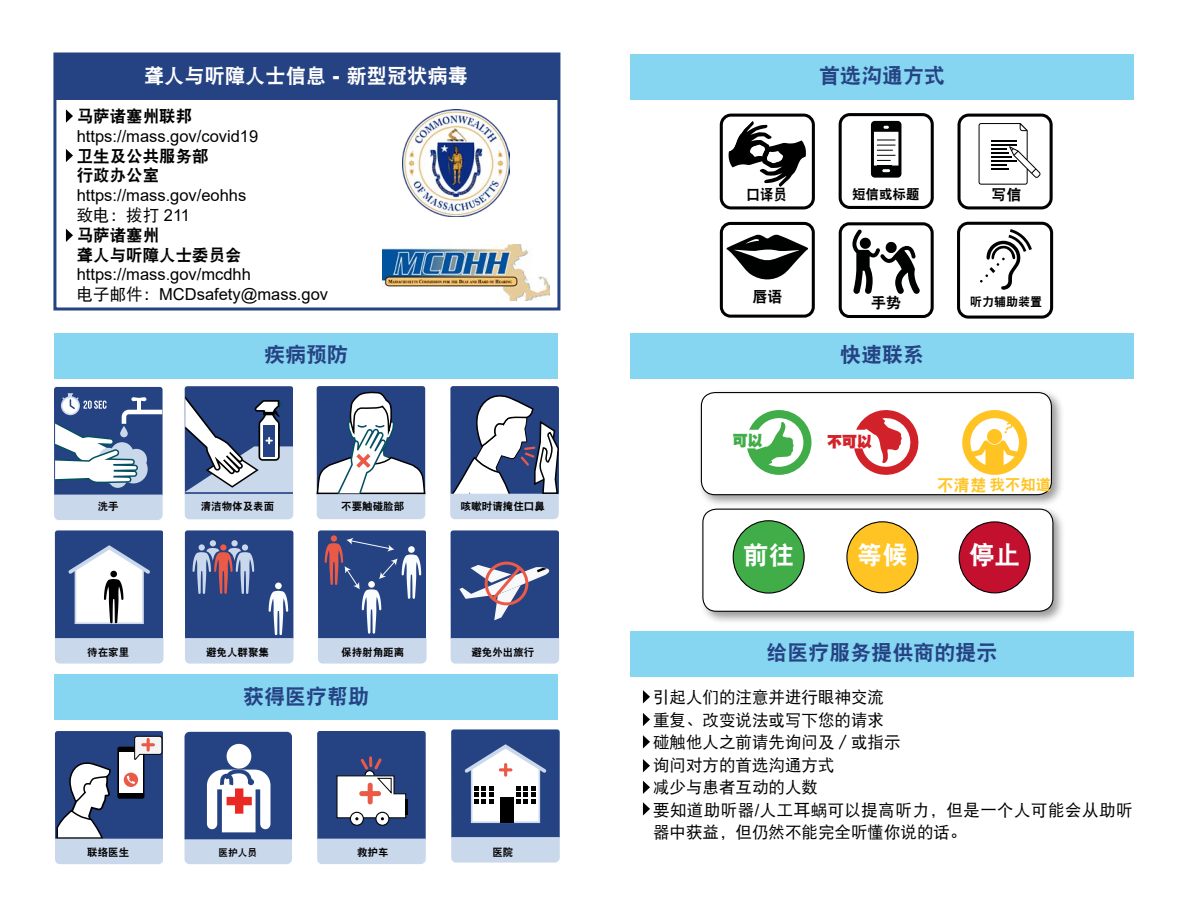
<style>
.page{position:relative;width:1188px;height:918px;background:#fff}
.page>*{position:absolute;margin:0;border:0;box-sizing:border-box;transform-origin:0 0}
.t1{font:25.5px "DF Hei W9";color:#fff}
.t2{font:21px "DF Hei W9";color:#254283}
.t3{font:20.25px "DF Hei W9";color:#fff}
.t4{font:16.5px/22.5px "DF Hei W5";color:#000}
.t5{font:16.5px/19.8px "Arial";color:#000}
.t6{font:16.5px/19.8px "DF Hei W9";color:#000}
.t7{font:15.3px "DF Hei W9";color:#ffc424}
.t8{font:15px "DF Hei W9";color:#000}
.t9{font:15px "DF Hei W9";color:#000;scale:.9 1}
.t10{font:15px "DF Hei W12 GB";color:#d22229}
.t11{font:15px "DF Hei W12 GB";color:#40ad49}
.t12{font:13.5px "DF Hei W9";color:#000}
.t13{font:12px "DF Hei W9";color:#000}
.t14{font:10.5px "DF Hei W9";color:#000}
.t15{font:9.6px "DF Hei W9";color:#000}
.s1{font-family:"Arial";font-weight:900}
.s2{font-family:"Arial"}
.s3{font-family:"DF Hei W5"}
.s4{font-size:16.5px;color:#ffc528}
</style>
<div class="page">
<div style="left:53px;top:52px;width:507px;height:258px;border:3px solid #254283"></div>
<svg style="left:185px;top:732px;width:107px;height:132px"></svg>
<div style="left:957px;top:222px;width:96px;height:97px;border:3px solid #000101;border-radius:10px"></div>
<svg style="left:980px;top:229px;width:52px;height:61px"></svg>
<div style="left:720px;top:222px;width:95px;height:96px;border:3px solid #000;border-radius:9px"></div>
<svg style="left:727px;top:234px;width:81px;height:45px"></svg>
<div style="left:839px;top:222px;width:95px;height:96px;border:3px solid #000;border-radius:9px"></div>
<div style="left:958px;top:114px;width:95px;height:95px;border:3px solid #000101;border-radius:10px"></div>
<svg style="left:979px;top:123px;width:62px;height:62px"></svg>
<div style="left:720px;top:114px;width:95px;height:95px;border:3px solid #000101;border-radius:10px"></div>
<svg style="left:729px;top:121px;width:77px;height:66px"></svg>
<div style="left:839px;top:113px;width:95px;height:96px;border:3px solid #000101;border-radius:10px"></div>
<svg style="left:871px;top:121px;width:30px;height:57px"></svg>
<svg style="left:852px;top:229px;width:68px;height:65px"></svg>
<div style="left:697px;top:389px;width:368px;height:119px;background:#000;opacity:.4"></div>
<div style="left:701px;top:393px;width:350px;height:102px;background:#fff;border-radius:14px"></div>
<div style="left:701px;top:392px;width:351px;height:103px;border:1px solid #000;border-radius:14px"></div>
<svg style="left:747px;top:410px;width:65px;height:65px"></svg>
<svg style="left:854px;top:410px;width:65px;height:65px"></svg>
<div style="left:987px;top:429px;width:15px;height:15px;background:#ffc424;border-radius:50%"></div>
<svg style="left:1004px;top:422px;width:9px;height:11px"></svg>
<svg style="left:969px;top:440px;width:51px;height:31px"></svg>
<div style="left:962px;top:410px;width:65px;height:65px;border:8px solid #ffc424;border-radius:50%"></div>
<div style="left:699px;top:505px;width:368px;height:120px;background:#000;opacity:.4"></div>
<div style="left:703px;top:509px;width:350px;height:102px;background:#fff;border-radius:14px"></div>
<div style="left:702px;top:509px;width:351px;height:103px;border:1px solid #000;border-radius:14px"></div>
<div style="left:733px;top:521px;width:71px;height:72px;background:#40ad49;border-radius:50%"></div>
<div style="left:733px;top:520px;width:72px;height:74px;border:1px solid #000;border-radius:50%"></div>
<div style="left:959px;top:522px;width:71px;height:71px;background:#c4102f;border-radius:50%"></div>
<div style="left:959px;top:521px;width:72px;height:72px;border:1px solid #000;border-radius:50%"></div>
<div style="left:847px;top:522px;width:71px;height:71px;background:#ffc424;border-radius:50%"></div>
<div style="left:846px;top:521px;width:72px;height:72px;border:1px solid #000;border-radius:50%"></div>
<div style="left:54px;top:333px;width:504px;height:45px;background:#86d5f1"></div>
<div style="left:54px;top:54px;width:504px;height:45px;background:#254283"></div>
<div style="left:54px;top:675px;width:504px;height:45px;background:#86d5f1"></div>
<div style="left:630px;top:54px;width:504px;height:45px;background:#86d5f1"></div>
<div style="left:630px;top:333px;width:504px;height:45px;background:#86d5f1"></div>
<div style="left:630px;top:631px;width:504px;height:46px;background:#86d5f1"></div>
<svg style="left:643px;top:690px;width:7px;height:13px"></svg>
<svg style="left:643px;top:713px;width:7px;height:13px"></svg>
<svg style="left:643px;top:735px;width:7px;height:14px"></svg>
<svg style="left:643px;top:759px;width:7px;height:13px"></svg>
<svg style="left:643px;top:781px;width:7px;height:13px"></svg>
<svg style="left:643px;top:802px;width:7px;height:14px"></svg>
<svg style="left:54px;top:387px;width:109px;height:133px"></svg>
<svg style="left:316px;top:386px;width:110px;height:133px"></svg>
<svg style="left:185px;top:530px;width:109px;height:134px;background:#5f72a2"></svg>
<div style="left:275px;top:583px;width:7px;height:6px;background:#fff;border-radius:50%"></div>
<svg style="left:55px;top:530px;width:109px;height:134px"></svg>
<div style="left:110px;top:571px;width:7px;height:6px;background:#000;border-radius:50%"></div>
<svg style="left:55px;top:731px;width:108px;height:133px"></svg>
<svg style="left:185px;top:386px;width:108px;height:133px;background:#7d8eb2"></svg>
<svg style="left:451px;top:729px;width:108px;height:134px"></svg>
<svg style="left:317px;top:731px;width:108px;height:133px"></svg>
<svg style="left:318px;top:530px;width:109px;height:134px;background:#5e70a0"></svg>
<svg style="left:450px;top:386px;width:109px;height:278px"></svg>
<img style="left:382px;top:244px;width:167px;height:56px">
<svg style="left:66px;top:109px;width:7px;height:14px"></svg>
<svg style="left:66px;top:149px;width:7px;height:13px"></svg>
<svg style="left:66px;top:229px;width:7px;height:13px"></svg>
<img style="left:402px;top:109px;width:108px;height:108px">
<p class="t3" style="left:144px;top:65px;width:325px">聋人与听障人士信息 <span class="s1">-</span> 新型冠状病毒</p>
<p class="t6" style="left:77px;top:106px;width:117px">马萨诸塞州联邦</p>
<p class="t5" style="left:77px;top:126px;width:183px">https://mass.gov/covid19</p>
<p class="t6" style="left:77px;top:146px;width:134px">卫生及公共服务部行政办公室</p>
<p class="t5" style="left:77px;top:185px;width:171px">https://mass.gov/eohhs</p>
<p class="t4" style="left:77px;top:204px;width:115px">致电：拨打 <span class="s2">211</span></p>
<p class="t6" style="left:77px;top:225px;width:167px">马萨诸塞州<br>聋人与听障人士委员会</p>
<p class="t5" style="left:77px;top:265px;width:253px">https://mass.gov/mcdhh<br><span class="s3">电子邮件：</span>MCDsafety@mass.gov</p>
<p class="t2" style="left:264px;top:344px;width:85px">疾病预防</p>
<p class="t14" style="left:98px;top:501px;width:22px">洗手</p>
<p class="t14" style="left:201px;top:501px;width:75px">清洁物体及表面</p>
<p class="t14" style="left:341px;top:501px;width:64px">不要触碰脸部</p>
<p class="t14" style="left:461px;top:501px;width:85px">咳嗽时请掩住口鼻</p>
<p class="t14" style="left:87px;top:647px;width:43px">待在家里</p>
<p class="t14" style="left:206px;top:647px;width:64px">避免人群聚集</p>
<p class="t14" style="left:341px;top:647px;width:64px">保持射角距离</p>
<p class="t14" style="left:471px;top:647px;width:64px">避免外出旅行</p>
<p class="t2" style="left:243px;top:685px;width:127px">获得医疗帮助</p>
<p class="t14" style="left:87px;top:847px;width:43px">联络医生</p>
<p class="t15" style="left:219px;top:848px;width:40px">医护人员</p>
<p class="t14" style="left:357px;top:847px;width:33px">救护车</p>
<p class="t14" style="left:492px;top:847px;width:22px">医院</p>
<p class="t2" style="left:819px;top:65px;width:127px">首选沟通方式</p>
<p class="t9" style="left:747px;top:188px;width:46px">口译员</p>
<p class="t12" style="left:852px;top:188px;width:69px">短信或标题</p>
<p class="t8" style="left:991px;top:188px;width:31px">写信</p>
<p class="t8" style="left:752px;top:289px;width:31px">唇语</p>
<p class="t8" style="left:871px;top:296px;width:31px">手势</p>
<p class="t13" style="left:970px;top:296px;width:73px">听力辅助装置</p>
<p class="t2" style="left:840px;top:344px;width:85px">快速联系</p>
<p class="t11" style="left:733px;top:433px;width:31px">可以</p>
<p class="t10" style="left:827px;top:434px;width:46px">不可以</p>
<p class="t7" style="left:937px;top:477px;width:116px"><span class="s4">不清楚</span>我不知道</p>
<h1 class="t1" style="left:743px;top:542px;width:53px">前往</h1>
<h1 class="t1" style="left:857px;top:542px;width:52px">等候</h1>
<h1 class="t1" style="left:969px;top:542px;width:52px">停止</h1>
<p class="t2" style="left:766px;top:642px;width:232px">给医疗服务提供商的提示</p>
<p class="t4" style="left:653px;top:686px;width:481px">引起人们的注意并进行眼神交流<br>重复、改变说法或写下您的请求<br>碰触他人之前请先询问及／或指示<br>询问对方的首选沟通方式<br>减少与患者互动的人数<br>要知道助听器<span class="s2">/</span>人工耳蜗可以提高听力，但是一个人可能会从助听器中获益，但仍然不能完全听懂你说的话。</p>
</div>
